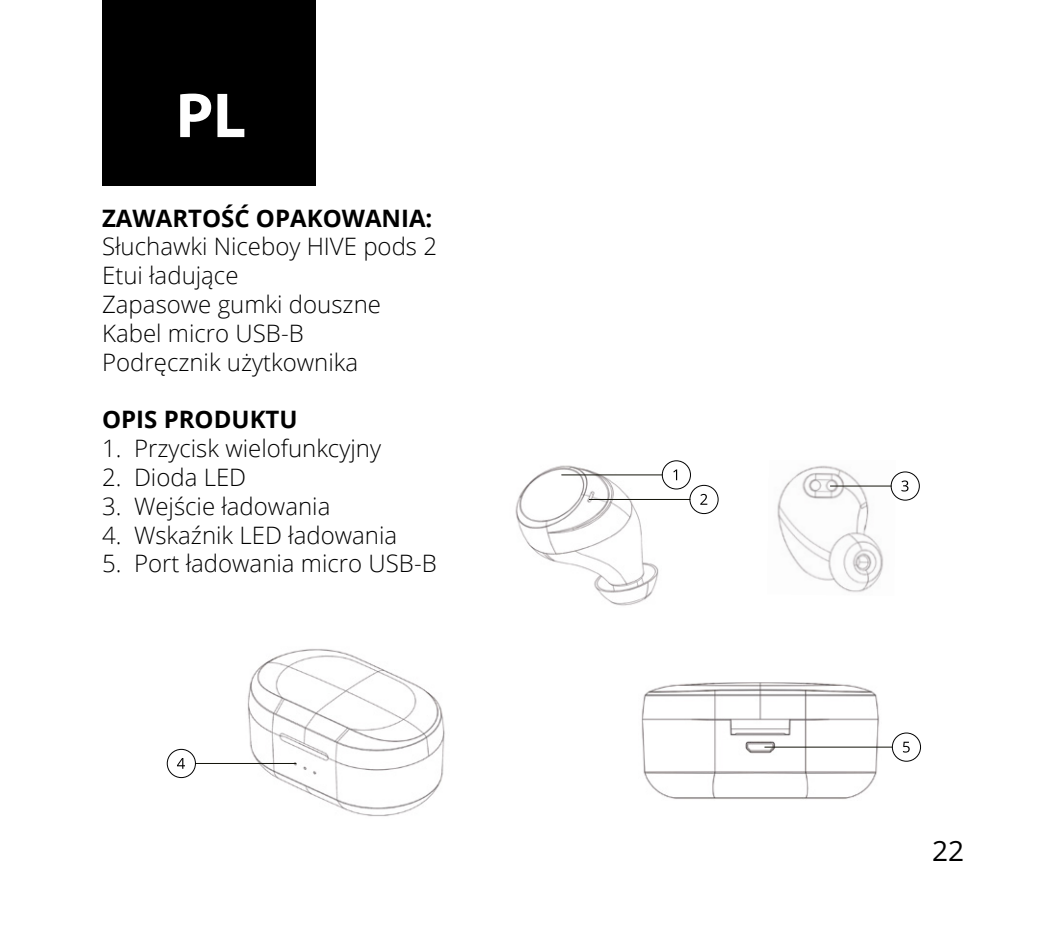
<style>
.page{position:relative;width:1055px;height:942px;background:#fff}
.page>*{position:absolute;margin:0;border:0;box-sizing:border-box;transform-origin:0 0}
.t1{font:700 64px "Myriad Pro";color:#fff}
.t2{font:28px "Open Sans";color:#000}
.t3{font:300 24px "Open Sans";color:#000}
.t4{font:700 24px "Open Sans";color:#000}
</style>
<div class="page">
<div style="left:102px;top:0;width:214px;height:185px;background:#000"></div>
<img style="left:777px;top:465px;width:107px;height:128px">
<svg style="left:830px;top:471px;width:89px;height:29px"></svg>
<img style="left:247px;top:648px;width:198px;height:169px">
<svg style="left:167px;top:748px;width:129px;height:29px"></svg>
<img style="left:641px;top:682px;width:239px;height:117px">
<svg style="left:764px;top:732px;width:157px;height:29px"></svg>
<img style="left:515px;top:489px;width:144px;height:117px">
<svg style="left:524px;top:460px;width:194px;height:57px"></svg>
<p class="t1" style="left:176px;top:80px;width:71px">PL</p>
<p class="t4" style="left:102px;top:201px;width:332px">ZAWARTOŚĆ OPAKOWANIA:</p>
<p class="t3" style="left:102px;top:230px;width:336px">Słuchawki Niceboy HIVE pods 2</p>
<p class="t3" style="left:102px;top:259px;width:138px">Etui ładujące</p>
<p class="t3" style="left:102px;top:288px;width:280px">Zapasowe gumki douszne</p>
<p class="t3" style="left:102px;top:316px;width:203px">Kabel micro USB-B</p>
<p class="t3" style="left:102px;top:345px;width:258px">Podręcznik użytkownika</p>
<p class="t4" style="left:102px;top:402px;width:197px">OPIS PRODUKTU</p>
<p class="t3" style="left:102px;top:432px;width:280px">1. Przycisk wielofunkcyjny</p>
<p class="t3" style="left:102px;top:460px;width:146px">2. Dioda LED</p>
<p class="t3" style="left:102px;top:489px;width:230px">3. Wejście ładowania</p>
<p class="t3" style="left:102px;top:518px;width:296px">4. Wskaźnik LED ładowania</p>
<p class="t3" style="left:102px;top:547px;width:336px">5. Port ładowania micro USB-B</p>
<p class="t2" style="left:932px;top:831px;width:34px">22</p>
</div>
